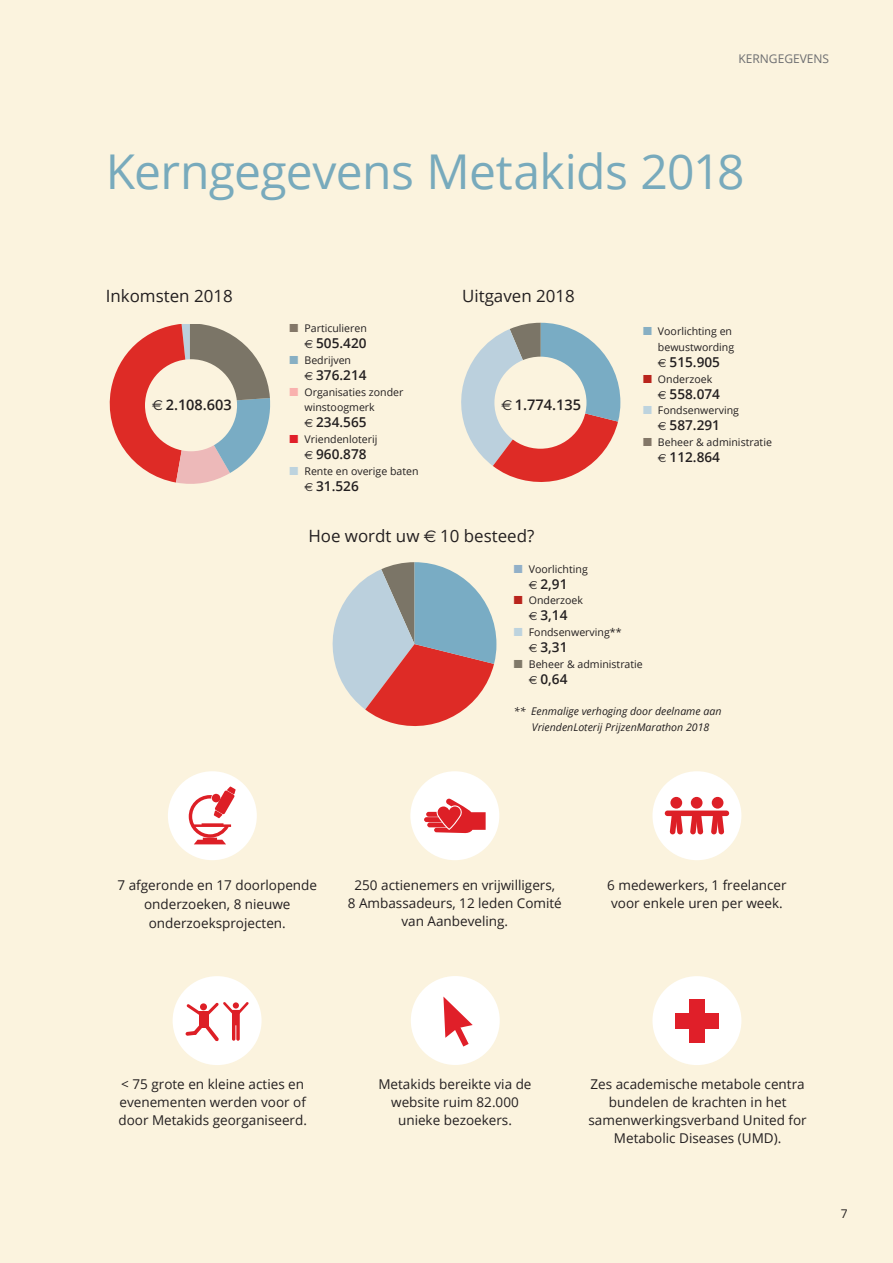
<style>
.page{position:relative;width:893px;height:1263px;background:#fbf3de}
.page>*{position:absolute;margin:0;border:0;box-sizing:border-box;transform-origin:0 0}
.t1{font:48px "Open Sans";letter-spacing:-.01em;color:#78aabc}
.t2{font:16.95px "Open Sans";color:#231f20}
.t3{font:600 14.55px "Open Sans";color:#231f20}
.t4{font:600 13.65px "Open Sans";color:#231f20}
.t5{font:13.5px/18px "Open Sans";color:#231f20;text-align:center}
.t6{font:12px "Open Sans";color:#6c6d70}
.t7{font:12px "Open Sans";color:#231f20}
.t8{font:italic 10.65px/15.9px "Open Sans";color:#231f20;text-align:center}
.t9{font:10.65px "Open Sans";color:#231f20}
.t10{font:10.5px/15.9px "Open Sans";color:#231f20;text-align:right}
.s1{font-family:"Euro Sans";font-weight:400}
.s2{color:#837768}
.s3{font-family:"Euro Sans";font-weight:400;font-size:11.7px}
.s4{color:#87afc3}
.s5{color:#f9b1ae}
.s6{color:#e01f29}
.s7{color:#bdd3de}
.s8{color:#b9241c}
.s9{font-family:"Euro Sans"}
.s10{color:#92b0c8}
.s11{color:#807969}
</style>
<div class="page">
<svg style="left:461px;top:323px;width:159px;height:159px"></svg>
<svg style="left:109px;top:324px;width:162px;height:160px"></svg>
<div style="left:168px;top:771px;width:89px;height:89px;background:#fff;border-radius:50%"></div>
<svg style="left:188px;top:786px;width:48px;height:58px"></svg>
<div style="left:410px;top:771px;width:89px;height:89px;background:#fff;border-radius:50%"></div>
<svg style="left:424px;top:798px;width:62px;height:35px"></svg>
<div style="left:652px;top:771px;width:89px;height:89px;background:#fff;border-radius:50%"></div>
<div style="left:670px;top:797px;width:12px;height:12px;background:#dd1f26;border-radius:50%"></div>
<svg style="left:670px;top:816px;width:13px;height:18px"></svg>
<div style="left:712px;top:797px;width:11px;height:12px;background:#dd1f26;border-radius:50%"></div>
<div style="left:665px;top:810px;width:64px;height:6px;background:#dd1f26;border-radius:3px"></div>
<svg style="left:711px;top:816px;width:13px;height:18px"></svg>
<div style="left:691px;top:797px;width:11px;height:12px;background:#dd1f26;border-radius:50%"></div>
<svg style="left:690px;top:816px;width:13px;height:18px"></svg>
<div style="left:173px;top:976px;width:89px;height:89px;background:#fff;border-radius:50%"></div>
<svg style="left:185px;top:1002px;width:64px;height:39px"></svg>
<div style="left:411px;top:976px;width:89px;height:89px;background:#fff;border-radius:50%"></div>
<svg style="left:443px;top:996px;width:30px;height:50px"></svg>
<div style="left:652px;top:976px;width:89px;height:89px;background:#fff;border-radius:50%"></div>
<div style="left:689px;top:999px;width:16px;height:43px;background:#e01f29"></div>
<div style="left:675px;top:1013px;width:44px;height:15px;background:#e01f29"></div>
<div style="left:494px;top:357px;width:92px;height:92px;background:#fbf3de;border-radius:50%"></div>
<div style="left:145px;top:359px;width:92px;height:92px;background:#fbf3de;border-radius:50%"></div>
<svg style="left:332px;top:562px;width:164px;height:164px"></svg>
<p class="t6" style="left:738px;top:50px;width:92px">KERNGEGEVENS</p>
<h1 class="t1" style="left:106px;top:139px;width:640px">Kerngegevens Metakids 2018</h1>
<p class="t2" style="left:106px;top:284px;width:128px">Inkomsten 2018</p>
<p class="t3" style="left:152px;top:394px;width:81px"><span class="s1">E</span> 2.108.603</p>
<p class="t10" style="left:290px;top:320px;width:79px"><span class="s2">■</span> Particulieren</p>
<p class="t4" style="left:304px;top:334px;width:64px"><span class="s3">E</span> 505.420</p>
<p class="t10" style="left:290px;top:352px;width:63px"><span class="s4">■</span> Bedrijven</p>
<p class="t4" style="left:304px;top:365px;width:64px"><span class="s3">E</span> 376.214</p>
<p class="t10" style="left:304px;top:384px;width:100px;text-align:left;text-indent:-15px"><span class="s5">■</span> Organisaties zonder winstoogmerk</p>
<p class="t4" style="left:304px;top:413px;width:64px"><span class="s3">E</span> 234.565</p>
<p class="t10" style="left:290px;top:431px;width:89px"><span class="s6">■</span> Vriendenloterij</p>
<p class="t4" style="left:304px;top:445px;width:64px"><span class="s3">E</span> 960.878</p>
<p class="t10" style="left:290px;top:463px;width:130px"><span class="s7">■</span> Rente en overige baten</p>
<p class="t4" style="left:304px;top:476px;width:56px"><span class="s3">E</span> 31.526</p>
<p class="t2" style="left:462px;top:284px;width:114px">Uitgaven 2018</p>
<p class="t3" style="left:501px;top:394px;width:81px"><span class="s1">E</span> 1.774.135</p>
<p class="t10" style="left:643px;top:323px;width:93px"><span class="s4">■</span> Voorlichting en bewustwording</p>
<p class="t4" style="left:658px;top:352px;width:64px"><span class="s3">E</span> 515.905</p>
<p class="t10" style="left:643px;top:371px;width:71px"><span class="s8">■</span> Onderzoek</p>
<p class="t4" style="left:658px;top:384px;width:64px"><span class="s3">E</span> 558.074</p>
<p class="t10" style="left:643px;top:402px;width:97px"><span class="s7">■</span> Fondsenwerving</p>
<p class="t4" style="left:658px;top:416px;width:64px"><span class="s3">E</span> 587.291</p>
<p class="t10" style="left:643px;top:434px;width:130px"><span class="s2">■</span> Beheer &amp; administratie</p>
<p class="t4" style="left:658px;top:448px;width:64px"><span class="s3">E</span> 112.864</p>
<p class="t2" style="left:308px;top:524px;width:228px">Hoe wordt uw <span class="s9">E</span> 10 besteed?</p>
<p class="t9" style="left:514px;top:561px;width:75px"><span class="s10">■</span> Voorlichting</p>
<p class="t4" style="left:529px;top:574px;width:40px"><span class="s3">E</span> 2,91</p>
<p class="t9" style="left:514px;top:593px;width:71px"><span class="s8">■</span> Onderzoek</p>
<p class="t4" style="left:529px;top:606px;width:40px"><span class="s3">E</span> 3,14</p>
<p class="t9" style="left:514px;top:625px;width:109px"><span class="s7">■</span> Fondsenwerving**</p>
<p class="t4" style="left:529px;top:638px;width:40px"><span class="s3">E</span> 3,31</p>
<p class="t9" style="left:514px;top:657px;width:130px"><span class="s11">■</span> Beheer &amp; administratie</p>
<p class="t4" style="left:529px;top:669px;width:40px"><span class="s3">E</span> 0,64</p>
<p class="t8" style="left:514px;top:703px;width:209px">** Eenmalige verhoging door deelname aan<br>VriendenLoterij PrijzenMarathon 2018</p>
<p class="t5" style="left:118px;top:875px;width:201px;line-height:19px">7 afgeronde en 17 doorlopende onderzoeken, 8 nieuwe onderzoeksprojecten.</p>
<p class="t5" style="left:348px;top:875px;width:215px">250 actienemers en vrijwilligers,<br>8 Ambassadeurs, 12 leden Comité van Aanbeveling.</p>
<p class="t5" style="left:607px;top:875px;width:181px;text-align:left">6 medewerkers, 1 freelancer voor enkele uren per week.</p>
<p class="t5" style="left:118px;top:1075px;width:190px;text-align:left">&lt; 75 grote en kleine acties en evenementen werden voor of door Metakids georganiseerd.</p>
<p class="t5" style="left:378px;top:1075px;width:155px">Metakids bereikte via de website ruim 82.000 unieke bezoekers.</p>
<p class="t5" style="left:589px;top:1075px;width:220px">Zes academische metabole centra bundelen de krachten in het samenwerkingsverband United for<br>Metabolic Diseases (UMD).</p>
<p class="t7" style="left:841px;top:1205px;width:8px">7</p>
</div>
